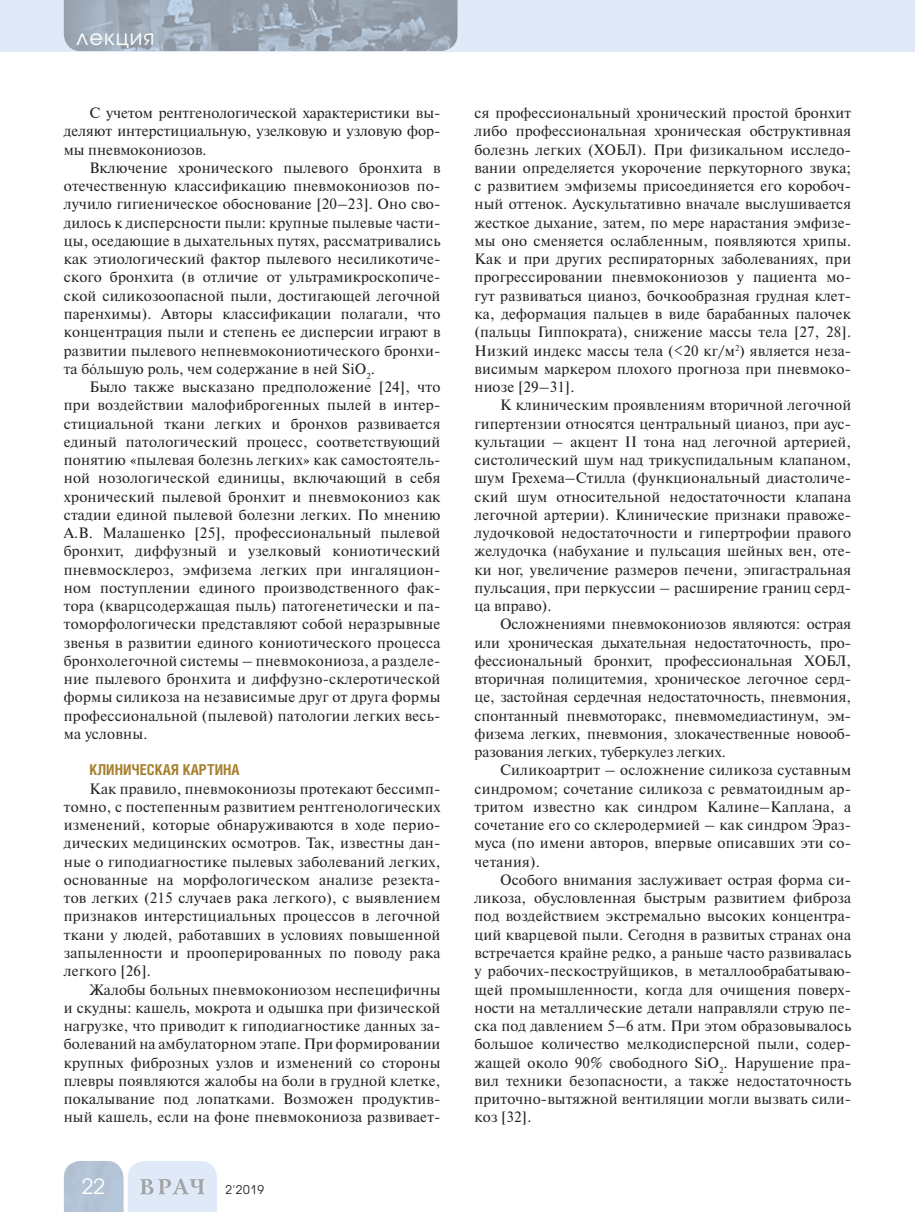
<style>
.page{position:relative;width:915px;height:1212px;background:#fff}
.page>*{position:absolute;margin:0;border:0;box-sizing:border-box;transform-origin:0 0}
.t1{font:21px "Avant Garde Gothic C";letter-spacing:.05em;color:#fff}
.t2{font:15px/18.3px "Newton C";letter-spacing:.01em;color:#231f20;text-align:justify}
.t3{font:700 15px "Helios Cond";color:#a78131}
.t4{font:12px "Avant Garde Gothic C";color:#231f20}
.s1{font-family:"Times New Roman"}
</style>
<div class="page">
<div style="left:0;top:0;width:914px;height:51px;background:#dfe9f7"></div>
<img style="left:64px;top:0;width:393px;height:51px">
<svg style="left:64px;top:1161px;width:153px;height:51px;background:#cdd9e7"></svg>
<h1 class="t1" style="left:77px;top:27px;width:79px">лекция</h1>
<p class="t2" style="left:64px;top:105px;width:378px;text-indent:26px">С учетом рентгенологической характеристики вы&shy;деляют интерстициальную, узелковую и узловую фор&shy;мы пневмокониозов.</p>
<p class="t2" style="left:64px;top:160px;width:378px;text-indent:26px">Включение хронического пылевого бронхита в отечественную классификацию пневмокониозов по&shy;лучило гигиеническое обоснование [20–23]. Оно сво&shy;дилось к дисперсности пыли: крупные пылевые части&shy;цы, оседающие в дыхательных путях, рассматривались как этиологический фактор пылевого несиликотиче&shy;ского бронхита (в отличие от ультрамикроскопиче&shy;ской силикозоопасной пыли, достигающей легочной паренхимы). Авторы классификации полагали, что концентрация пыли и степень ее дисперсии играют в развитии пылевого непневмокониотического бронхи&shy;та б<span class="s1">ó</span>льшую роль, чем содержание в ней SiO<sub>2</sub>.</p>
<p class="t2" style="left:64px;top:379px;width:378px;text-indent:26px">Было также высказано предположение [24], что при воздействии малофиброгенных пылей в интер&shy;стициальной ткани легких и бронхов развивается единый патологический процесс, соответствующий понятию «пылевая болезнь легких» как самостоятель&shy;ной нозологической единицы, включающий в себя хронический пылевой бронхит и пневмокониоз как стадии единой пылевой болезни легких. По мнению А.В. Малашенко [25], профессиональный пылевой бронхит, диффузный и узелковый кониотический пневмосклероз, эмфизема легких при ингаляцион&shy;ном поступлении единого производственного фак&shy;тора (кварцсодержащая пыль) патогенетически и па&shy;томорфологически представляют собой неразрывные звенья в развитии единого кониотического процесса бронхолегочной системы – пневмокониоза, а разделе&shy;ние пылевого бронхита и диффузно-склеротической формы силикоза на независимые друг от друга формы профессиональной (пылевой) патологии легких весь&shy;ма условны.</p>
<p class="t3" style="left:89px;top:764px;width:152px">КЛИНИЧЕСКАЯ КАРТИНА</p>
<p class="t2" style="left:64px;top:781px;width:378px;text-indent:26px">Как правило, пневмокониозы протекают бессимп&shy;томно, с постепенным развитием рентгенологических изменений, которые обнаруживаются в ходе перио&shy;дических медицинских осмотров. Так, известны дан&shy;ные о гиподиагностике пылевых заболеваний легких, основанные на морфологическом анализе резекта&shy;тов легких (215 случаев рака легкого), с выявлением признаков интерстициальных процессов в легочной ткани у людей, работавших в условиях повышенной запыленности и прооперированных по поводу рака легкого [26].</p>
<p class="t2" style="left:64px;top:982px;width:378px;text-indent:26px">Жалобы больных пневмокониозом неспецифичны и скудны: кашель, мокрота и одышка при физической нагрузке, что приводит к гиподиагностике данных за&shy;болеваний на амбулаторном этапе. При формировании крупных фиброзных узлов и изменений со стороны плевры появляются жалобы на боли в грудной клетке, покалывание под лопатками. Возможен продуктив&shy;ный кашель, если на фоне пневмокониоза развивает-</p>
<h1 class="t1" style="left:82px;top:1177px;width:25px">22</h1>
<p class="t4" style="left:225px;top:1184px;width:40px">2'2019</p>
<p class="t2" style="left:474px;top:105px;width:378px">ся профессиональный хронический простой бронхит либо профессиональная хроническая обструктивная болезнь легких (ХОБЛ). При физикальном исследо&shy;вании определяется укорочение перкуторного звука; с развитием эмфиземы присоединяется его коробоч&shy;ный оттенок. Аускультативно вначале выслушивается жесткое дыхание, затем, по мере нарастания эмфизе&shy;мы оно сменяется ослабленным, появляются хрипы.<br>Как и при других респираторных заболеваниях, при прогрессировании пневмокониозов у пациента мо&shy;гут развиваться цианоз, бочкообразная грудная клет&shy;ка, деформация пальцев в виде барабанных палочек (пальцы Гиппократа), снижение массы тела [27, 28].<br>Низкий индекс массы тела (&lt;20 кг/м<sup>2</sup>) является неза&shy;висимым маркером плохого прогноза при пневмоко&shy;ниозе [29–31].</p>
<p class="t2" style="left:474px;top:397px;width:378px;text-indent:26px">К клиническим проявлениям вторичной легочной гипертензии относятся центральный цианоз, при аус&shy;культации – акцент II тона над легочной артерией, систолический шум над трикуспидальным клапаном, шум Грехема–Стилла (функциональный диастоличе&shy;ский шум относительной недостаточности клапана легочной артерии). Клинические признаки правоже&shy;лудочковой недостаточности и гипертрофии правого желудочка (набухание и пульсация шейных вен, оте&shy;ки ног, увеличение размеров печени, эпигастральная пульсация, при перкуссии – расширение границ серд&shy;ца вправо).</p>
<p class="t2" style="left:474px;top:617px;width:378px;text-indent:26px">Осложнениями пневмокониозов являются: острая или хроническая дыхательная недостаточность, про&shy;фессиональный бронхит, профессиональная ХОБЛ, вторичная полицитемия, хроническое легочное серд&shy;це, застойная сердечная недостаточность, пневмония, спонтанный пневмоторакс, пневмомедиастинум, эм&shy;физема легких, пневмония, злокачественные новооб&shy;разования легких, туберкулез легких.</p>
<p class="t2" style="left:474px;top:763px;width:378px;text-indent:26px">Силикоартрит – осложнение силикоза суставным синдромом; сочетание силикоза с ревматоидным ар&shy;тритом известно как синдром Калине–Каплана, а сочетание его со склеродермией – как синдром Эраз&shy;муса (по имени авторов, впервые описавших эти со&shy;четания).</p>
<p class="t2" style="left:474px;top:872px;width:378px;text-indent:26px">Особого внимания заслуживает острая форма си&shy;ликоза, обусловленная быстрым развитием фиброза под воздействием экстремально высоких концентра&shy;ций кварцевой пыли. Сегодня в развитых странах она встречается крайне редко, а раньше часто развивалась у рабочих-пескоструйщиков, в металлообрабатываю&shy;щей промышленности, когда для очищения поверх&shy;ности на металлические детали направляли струю пе&shy;ска под давлением 5–6 атм. При этом образовывалось большое количество мелкодисперсной пыли, содер&shy;жащей около 90% свободного SiO<sub>2</sub>. Нарушение пра&shy;вил техники безопасности, а также недостаточность приточно-вытяжной вентиляции могли вызвать сили&shy;коз [32].</p>
</div>
